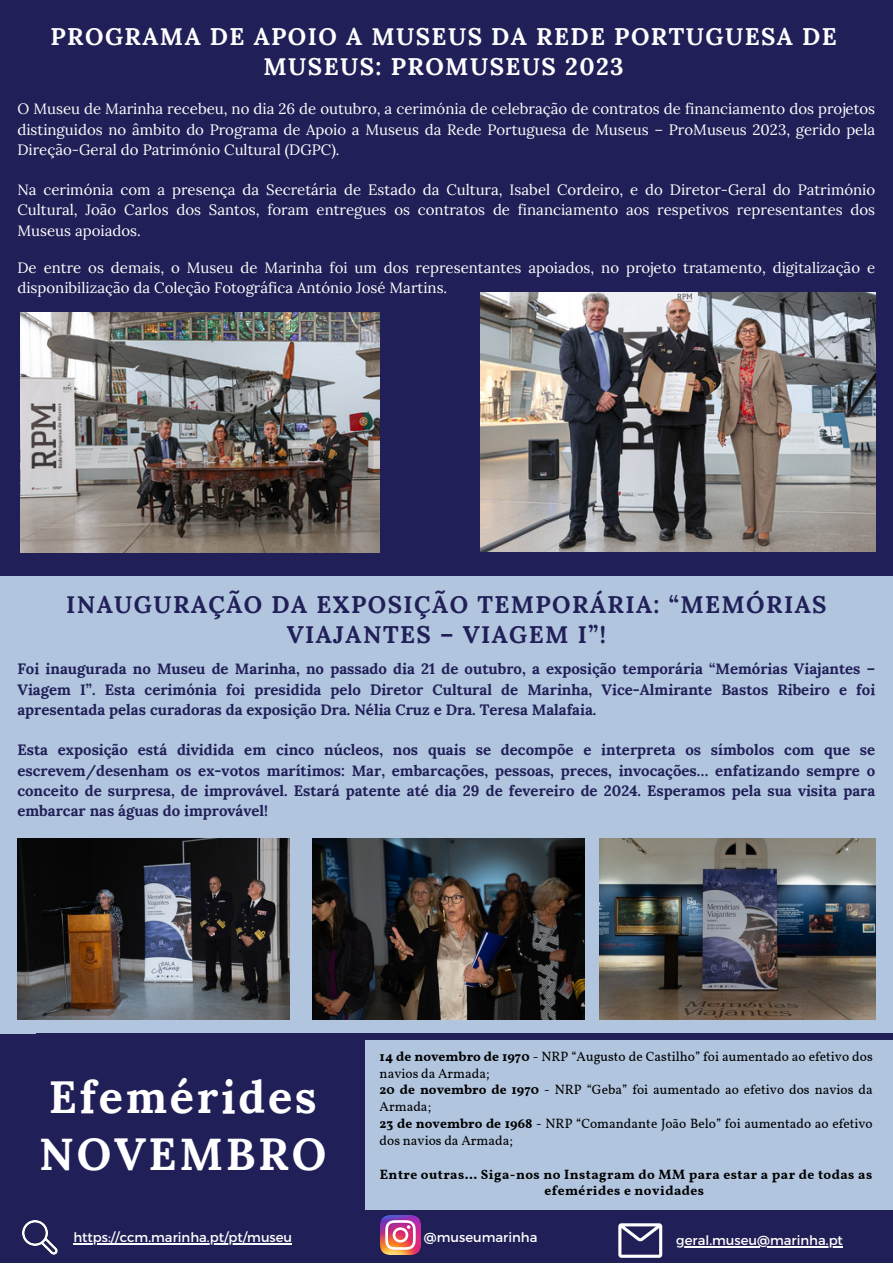
<style>
.page{position:relative;width:893px;height:1264px;background:#fff}
.page>*{position:absolute;margin:0;border:0;box-sizing:border-box;transform-origin:0 0}
.t1{font:700 45px "Lora";letter-spacing:.06em;color:#fff}
.t2{font:700 24px/30.3px "Lora";letter-spacing:.06em;color:#211f57;text-align:center}
.t3{font:700 24px/30.3px "Lora";letter-spacing:.06em;color:#fff;text-align:center}
.t4{font:15px/20.2px "Lora";color:#fff;text-align:justify}
.t5{font:700 15px/20.2px "Lora";color:#211f57;text-align:justify}
.t6{font:13.5px/16.8px "Vollkorn";color:#000}
.t7{font:700 13.5px/16.8px "Vollkorn";letter-spacing:.035em;color:#000;text-align:center}
.t8{font:13.2px "Montserrat";color:#fff}
.s1{font-weight:700}
</style>
<div class="page">
<div style="left:0;top:0;width:892px;height:1262px;background:#b1c5de"></div>
<div style="left:0;top:0;width:892px;height:575px;background:#211f57"></div>
<div style="left:0;top:1211px;width:892px;height:51px;background:#211f57"></div>
<div style="left:0;top:1033px;width:364px;height:229px;background:#211f57"></div>
<svg style="left:618px;top:1223px;width:44px;height:34px"></svg>
<div style="left:37px;top:1033px;width:855px;height:6px;background:#211f57"></div>
<img style="left:20px;top:312px;width:359px;height:240px">
<img style="left:480px;top:292px;width:395px;height:260px">
<img style="left:600px;top:838px;width:275px;height:181px">
<img style="left:17px;top:838px;width:272px;height:181px">
<img style="left:312px;top:838px;width:272px;height:181px">
<hr style="left:73px;top:1243px;width:219px;height:1px;background:#fff">
<hr style="left:676px;top:1245px;width:167px;height:2px;background:#fff">
<p class="t3" style="left:51px;top:21px;width:787px">PROGRAMA DE APOIO A MUSEUS DA REDE PORTUGUESA DE<br>MUSEUS: PROMUSEUS 2023</p>
<p class="t4" style="left:17px;top:99px;width:859px">O Museu de Marinha recebeu, no dia 26 de outubro, a cerimónia de celebração de contratos de financiamento dos projetos distinguidos no âmbito do Programa de Apoio a Museus da Rede Portuguesa de Museus – ProMuseus 2023, gerido pela Direção-Geral do Património Cultural (DGPC).</p>
<p class="t4" style="left:17px;top:180px;width:859px">Na cerimónia com a presença da Secretária de Estado da Cultura, Isabel Cordeiro, e do Diretor-Geral do Património Cultural, João Carlos dos Santos, foram entregues os contratos de financiamento aos respetivos representantes dos Museus apoiados.</p>
<p class="t4" style="left:17px;top:257px;width:859px">De entre os demais, o Museu de Marinha foi um dos representantes apoiados, no projeto tratamento, digitalização e disponibilização da Coleção Fotográfica António José Martins.</p>
<p class="t2" style="left:66px;top:589px;width:762px">INAUGURAÇÃO DA EXPOSIÇÃO TEMPORÁRIA: “MEMÓRIAS<br>VIAJANTES – VIAGEM I”!</p>
<p class="t5" style="left:17px;top:659px;width:859px">Foi inaugurada no Museu de Marinha, no passado dia 21 de outubro, a exposição temporária “Memórias Viajantes – Viagem I”. Esta cerimónia foi presidida pelo Diretor Cultural de Marinha, Vice-Almirante Bastos Ribeiro e foi apresentada pelas curadoras da exposição Dra. Nélia Cruz e Dra. Teresa Malafaia.</p>
<p class="t5" style="left:17px;top:739px;width:859px">Esta exposição está dividida em cinco núcleos, nos quais se decompõe e interpreta os símbolos com que se escrevem/desenham os ex-votos marítimos: Mar, embarcações, pessoas, preces, invocações… enfatizando sempre o conceito de surpresa, de improvável. Estará patente até dia 29 de fevereiro de 2024. Esperamos pela sua visita para embarcar nas águas do improvável!</p>
<p class="t1" style="left:49px;top:1067px;width:269px">Efemérides</p>
<p class="t1" style="left:39px;top:1125px;width:288px">NOVEMBRO</p>
<p class="t6" style="left:379px;top:1048px;width:494px"><span class="s1">14 de novembro de 1970</span> - NRP “Augusto de Castilho” foi aumentado ao efetivo dos navios da Armada;</p>
<p class="t6" style="left:379px;top:1082px;width:494px"><span class="s1">20 de novembro de 1970</span> - NRP “Geba” foi aumentado ao efetivo dos navios da<br>Armada;</p>
<p class="t6" style="left:379px;top:1116px;width:494px"><span class="s1">23 de novembro de 1968</span> - NRP “Comandante João Belo” foi aumentado ao efetivo dos navios da Armada;</p>
<p class="t7" style="left:379px;top:1166px;width:494px">Entre outras... Siga-nos no Instagram do MM para estar a par de todas as efemérides e novidades</p>
<p class="t8" style="left:73px;top:1226px;width:220px">https://ccm.marinha.pt/pt/museu</p>
<p class="t8" style="left:676px;top:1226px;width:168px">geral.museu@marinha.pt</p>
<p class="t8" style="left:73px;top:1229px;width:220px">https://ccm.marinha.pt/pt/museu</p>
<p class="t8" style="left:424px;top:1229px;width:115px">@museumarinha</p>
<p class="t8" style="left:676px;top:1231px;width:168px">geral.museu@marinha.pt</p>
</div>
